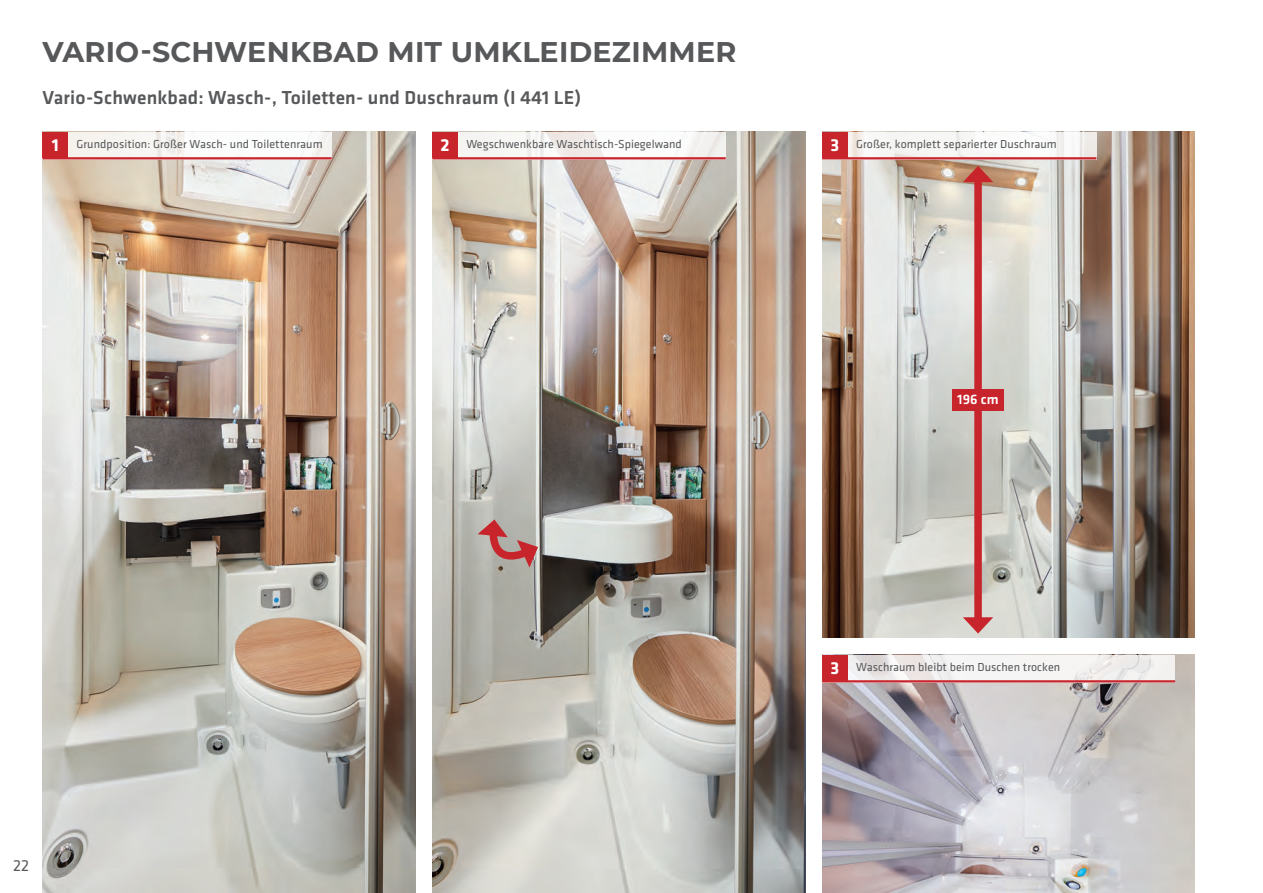
<style>
.page{position:relative;width:1263px;height:893px;background:#fff}
.page>*{position:absolute;margin:0;border:0;box-sizing:border-box;transform-origin:0 0}
.Klavika_Headline_24p{font:700 28.5px "Montserrat";letter-spacing:.01em;color:#57585a}
.Klavika_Copy_Bold_11{font:500 19.5px "Klavika Basic";letter-spacing:.01em;color:#57585a}
.Klavika_Headline_24p-2{font:700 18px "Klavika Basic";color:#fff}
.t1{font:16.5px "Klavika Basic";color:#57585a}
.Klavika_Copy_11_pt_Z{font:500 14.25px "Klavika Basic";color:#fff}
.Klavika_BU_8pt_ZAB12{font:12px "Klavika Basic";letter-spacing:.005em;color:#57585a}
</style>
<div class="page">
<img style="left:43px;top:132px;width:372px;height:761px">
<img style="left:432px;top:132px;width:373px;height:761px">
<img style="left:822px;top:132px;width:373px;height:506px">
<img style="left:822px;top:655px;width:373px;height:238px">
<div style="left:974px;top:176px;width:8px;height:448px;background:#c8242b"></div>
<svg style="left:963px;top:166px;width:30px;height:16px"></svg>
<svg style="left:963px;top:617px;width:30px;height:17px"></svg>
<div style="left:952px;top:389px;width:51px;height:21px;background:#c8242b"></div>
<svg style="left:848px;top:132px;width:248px;height:25px;fill:#f7f6f5"></svg>
<hr style="left:822px;top:157px;width:274px;height:2px;background:#c8242b">
<div style="left:822px;top:132px;width:26px;height:25px;background:#c8242b"></div>
<div style="left:43px;top:132px;width:289px;height:27px;background:#f9f8f6"></div>
<hr style="left:43px;top:157px;width:289px;height:2px;background:#c8242b">
<div style="left:43px;top:132px;width:25px;height:25px;background:#c8242b"></div>
<svg style="left:458px;top:132px;width:268px;height:25px;fill:#f7f6f4"></svg>
<hr style="left:432px;top:157px;width:294px;height:2px;background:#c8242b">
<div style="left:432px;top:132px;width:26px;height:25px;background:#c8242b"></div>
<svg style="left:848px;top:655px;width:327px;height:25px;fill:#f4f3f1"></svg>
<hr style="left:822px;top:680px;width:353px;height:2px;background:#c8242b">
<div style="left:822px;top:655px;width:26px;height:25px;background:#c8242b"></div>
<svg style="left:478px;top:519px;width:61px;height:50px;background:#ba8f8c"></svg>
<p class="Klavika_Headline_24p" style="left:43px;top:32px;width:695px">VARIO-SCHWENKBAD MIT UMKLEIDEZIMMER</p>
<p class="Klavika_Copy_Bold_11" style="left:43px;top:84px;width:540px">Vario-Schwenkbad: Wasch-, Toiletten- und Duschraum (I 441 LE)</p>
<p class="Klavika_BU_8pt_ZAB12" style="left:77px;top:136px;width:248px">Grundposition: Großer Wasch- und Toilettenraum</p>
<p class="Klavika_BU_8pt_ZAB12" style="left:466px;top:136px;width:217px">Wegschwenkbare Waschtisch-Spiegelwand</p>
<p class="Klavika_BU_8pt_ZAB12" style="left:856px;top:136px;width:202px">Großer, komplett separierter Duschraum</p>
<p class="Klavika_Headline_24p-2" style="left:52px;top:132px;width:9px">1</p>
<p class="Klavika_Headline_24p-2" style="left:441px;top:132px;width:11px">2</p>
<p class="Klavika_Headline_24p-2" style="left:830px;top:132px;width:10px">3</p>
<p class="Klavika_Copy_11_pt_Z" style="left:957px;top:390px;width:43px">196 cm</p>
<h3 class="t1" style="left:13px;top:855px;width:18px">22</h3>
<p class="Klavika_Headline_24p-2" style="left:830px;top:655px;width:10px">3</p>
<p class="Klavika_BU_8pt_ZAB12" style="left:856px;top:659px;width:206px">Waschraum bleibt beim Duschen trocken</p>
</div>
